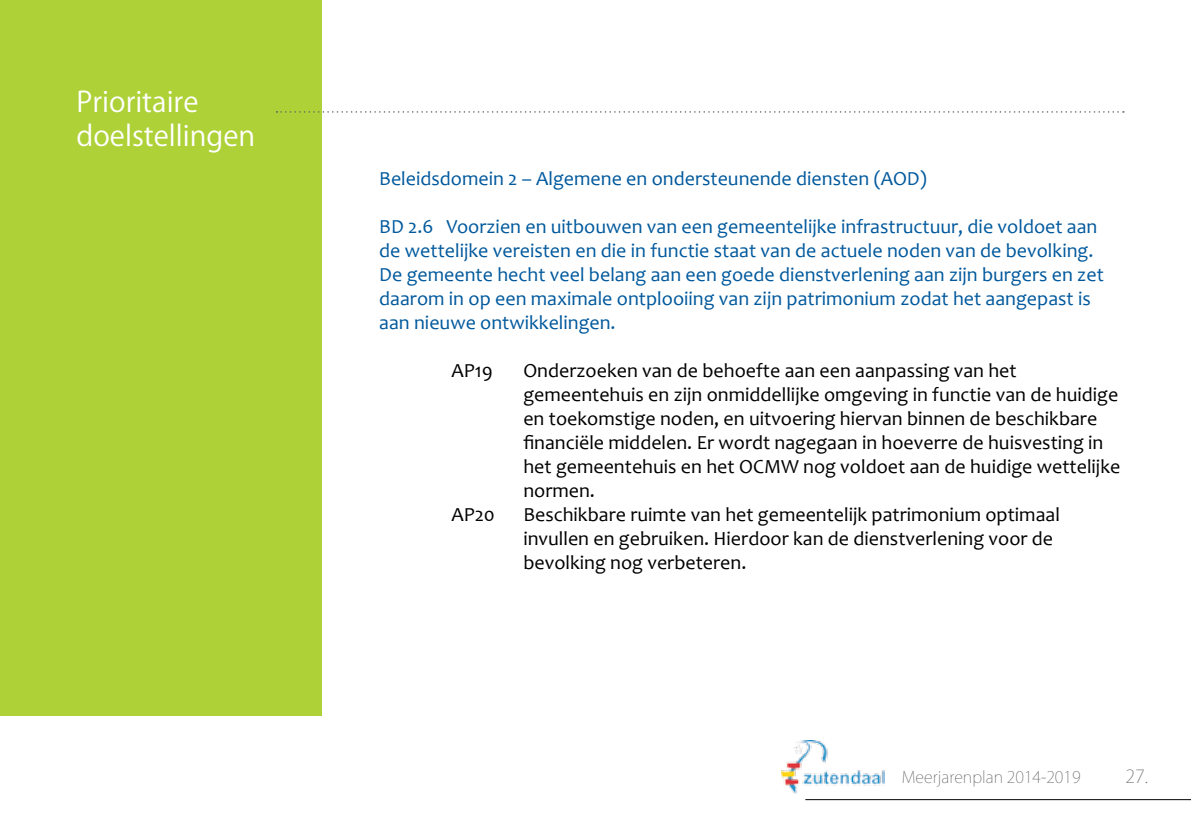
<style>
.page{position:relative;width:1191px;height:840px;background:#fff}
.page>*{position:absolute;margin:0;border:0;box-sizing:border-box;transform-origin:0 0}
.t1{font:28px/33.6px "Koz Go Pr 6 N";color:#fff}
.t2{font:20px/24px "Candara";color:#000}
.t3{font:20px/24px "Candara";color:#00599d}
.t4{font:200 18px "Koz Go Pr 6 N";color:#666}
.t5{font:200 16px "Koz Go Pro";color:#666}
</style>
<div class="page">
<img style="left:782px;top:740px;width:102px;height:52px">
<hr style="left:805px;top:798px;width:386px;height:1px;background:#000">
<div style="left:0;top:0;width:322px;height:714px;background:#add136"></div>
<svg style="left:276px;top:111px;width:848px;height:2px"></svg>
<h1 class="t1" style="left:77px;top:85px;width:180px">Prioritaire doelstellingen</h1>
<p class="t3" style="left:379px;top:166px;width:549px">Beleidsdomein 2 – Algemene en ondersteunende diensten (AOD)</p>
<p class="t3" style="left:379px;top:214px;width:726px">BD 2.6 Voorzien en uitbouwen van een gemeentelijke infrastructuur, die voldoet aan de wettelijke vereisten en die in functie staat van de actuele noden van de bevolking.<br>De gemeente hecht veel belang aan een goede dienstverlening aan zijn burgers en zet daarom in op een maximale ontplooiing van zijn patrimonium zodat het aangepast is aan nieuwe ontwikkelingen.</p>
<p class="t2" style="left:451px;top:358px;width:43px">AP19</p>
<p class="t2" style="left:523px;top:358px;width:598px">Onderzoeken van de behoefte aan een aanpassing van het gemeentehuis en zijn onmiddellijke omgeving in functie van de huidige en toekomstige noden, en uitvoering hiervan binnen de beschikbare financiële middelen. Er wordt nagegaan in hoeverre de huisvesting in het gemeentehuis en het OCMW nog voldoet aan de huidige wettelijke normen.</p>
<p class="t2" style="left:451px;top:502px;width:45px">AP20</p>
<p class="t2" style="left:523px;top:502px;width:538px">Beschikbare ruimte van het gemeentelijk patrimonium optimaal invullen en gebruiken. Hierdoor kan de dienstverlening voor de bevolking nog verbeteren.</p>
<p class="t5" style="left:901px;top:765px;width:180px">Meerjarenplan 2014-2019</p>
<p class="t4" style="left:1125px;top:765px;width:24px">27.</p>
</div>
